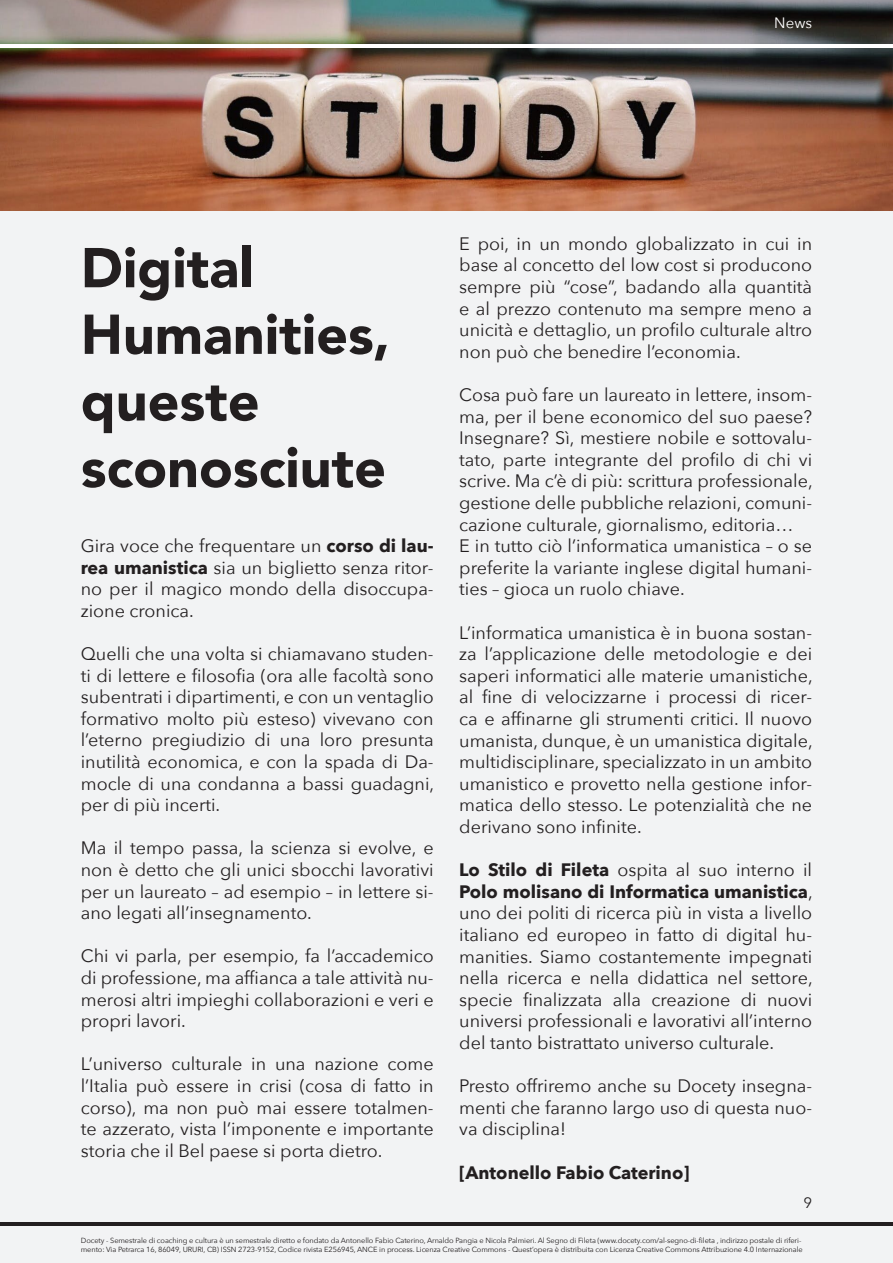
<style>
.page{position:relative;width:893px;height:1263px;background:#f2f3f4}
.page>*{position:absolute;margin:0;border:0;box-sizing:border-box;transform-origin:0 0}
.Titolo{font:900 55.5px/66.6px "Avenir";color:#231f20}
.Testo{font:18px/21.6px "Avenir Next";color:#231f20;text-align:justify}
.Testo-2{font:700 18px "Avenir Next";color:#231f20}
.t1{font:15px "Avenir Next";color:#fff}
.t2{font:15px "Avenir Next";color:#231f20}
.t3{font:7.35px/8.9px "Avenir Next";letter-spacing:-.01em;color:#231f20}
.s1{font-weight:700}
</style>
<div class="page">
<hr style="left:0;top:1222px;width:893px;height:3px;background:#231f20">
<img style="left:0;top:0;width:893px;height:210px">
<hr style="left:0;top:44px;width:893px;height:3px;background:#fff">
<p class="t1" style="left:774px;top:14px;width:39px">News</p>
<p class="Titolo" style="left:81px;top:233px;width:311px">Digital<br>Humanities, queste sconosciute</p>
<p class="Testo" style="left:81px;top:535px;width:354px">Gira voce che frequentare un <span class="s1">corso di lau&shy;rea umanistica</span> sia un biglietto senza ritor&shy;no per il magico mondo della disoccupa&shy;zione cronica.</p>
<p class="Testo" style="left:81px;top:643px;width:355px">Quelli che una volta si chiamavano studen&shy;ti di lettere e filosofia (ora alle facoltà sono subentrati i dipartimenti, e con un ventaglio formativo molto più esteso) vivevano con l’eterno pregiudizio di una loro presunta inutilità economica, e con la spada di Da&shy;mocle di una condanna a bassi guadagni, per di più incerti.</p>
<p class="Testo" style="left:81px;top:837px;width:354px">Ma il tempo passa, la scienza si evolve, e non è detto che gli unici sbocchi lavorativi per un laureato – ad esempio – in lettere si&shy;ano legati all’insegnamento.</p>
<p class="Testo" style="left:81px;top:945px;width:354px">Chi vi parla, per esempio, fa l’accademico di professione, ma affianca a tale attività nu&shy;merosi altri impieghi collaborazioni e veri e propri lavori.</p>
<p class="Testo" style="left:81px;top:1053px;width:354px">L’universo culturale in una nazione come l’Italia può essere in crisi (cosa di fatto in corso), ma non può mai essere totalmen&shy;te azzerato, vista l’imponente e importante storia che il Bel paese si porta dietro.</p>
<p class="Testo" style="left:459px;top:233px;width:354px">E poi, in un mondo globalizzato in cui in base al concetto del low cost si producono sempre più “cose”, badando alla quantità e al prezzo contenuto ma sempre meno a unicità e dettaglio, un profilo culturale altro non può che benedire l’economia.</p>
<p class="Testo" style="left:459px;top:384px;width:355px">Cosa può fare un laureato in lettere, insom&shy;ma, per il bene economico del suo paese?<br>Insegnare? Sì, mestiere nobile e sottovalu&shy;tato, parte integrante del profilo di chi vi scrive. Ma c’è di più: scrittura professionale, gestione delle pubbliche relazioni, comuni&shy;cazione culturale, giornalismo, editoria…</p>
<p class="Testo" style="left:459px;top:535px;width:354px">E in tutto ciò l’informatica umanistica – o se preferite la variante inglese digital humani&shy;ties – gioca un ruolo chiave.</p>
<p class="Testo" style="left:459px;top:621px;width:355px">L’informatica umanistica è in buona sostan&shy;za l’applicazione delle metodologie e dei saperi informatici alle materie umanistiche, al fine di velocizzarne i processi di ricer&shy;ca e affinarne gli strumenti critici. Il nuovo umanista, dunque, è un umanistica digitale, multidisciplinare, specializzato in un ambito umanistico e provetto nella gestione infor&shy;matica dello stesso. Le potenzialità che ne derivano sono infinite.</p>
<p class="Testo" style="left:459px;top:859px;width:355px"><span class="s1">Lo Stilo di Fileta</span> ospita al suo interno il <span class="s1">Polo molisano di Informatica umanistica</span>, uno dei politi di ricerca più in vista a livello italiano ed europeo in fatto di digital hu&shy;manities. Siamo costantemente impegnati nella ricerca e nella didattica nel settore, specie finalizzata alla creazione di nuovi universi professionali e lavorativi all’interno del tanto bistrattato universo culturale.</p>
<p class="Testo" style="left:459px;top:1075px;width:354px">Presto offriremo anche su Docety insegna&shy;menti che faranno largo uso di questa nuo&shy;va disciplina!</p>
<p class="Testo-2" style="left:459px;top:1161px;width:232px">[Antonello Fabio Caterino]</p>
<p class="t2" style="left:803px;top:1194px;width:10px">9</p>
<p class="t3" style="left:81px;top:1236px;width:723px">Docety - Semestrale di coaching e cultura è un semestrale diretto e fondato da Antonello Fabio Caterino, Arnaldo Pangia e Nicola Palmieri. Al Segno di Fileta (www.docety.com/al-segno-di-fileta , indirizzo postale di riferi&shy;mento: Via Petrarca 16, 86049, URURI, CB) ISSN 2723-9152, Codice rivista E256945, ANCE in process. Licenza Creative Commons - Quest’opera è distribuita con Licenza Creative Commons Attribuzione 4.0 Internazionale</p>
</div>
